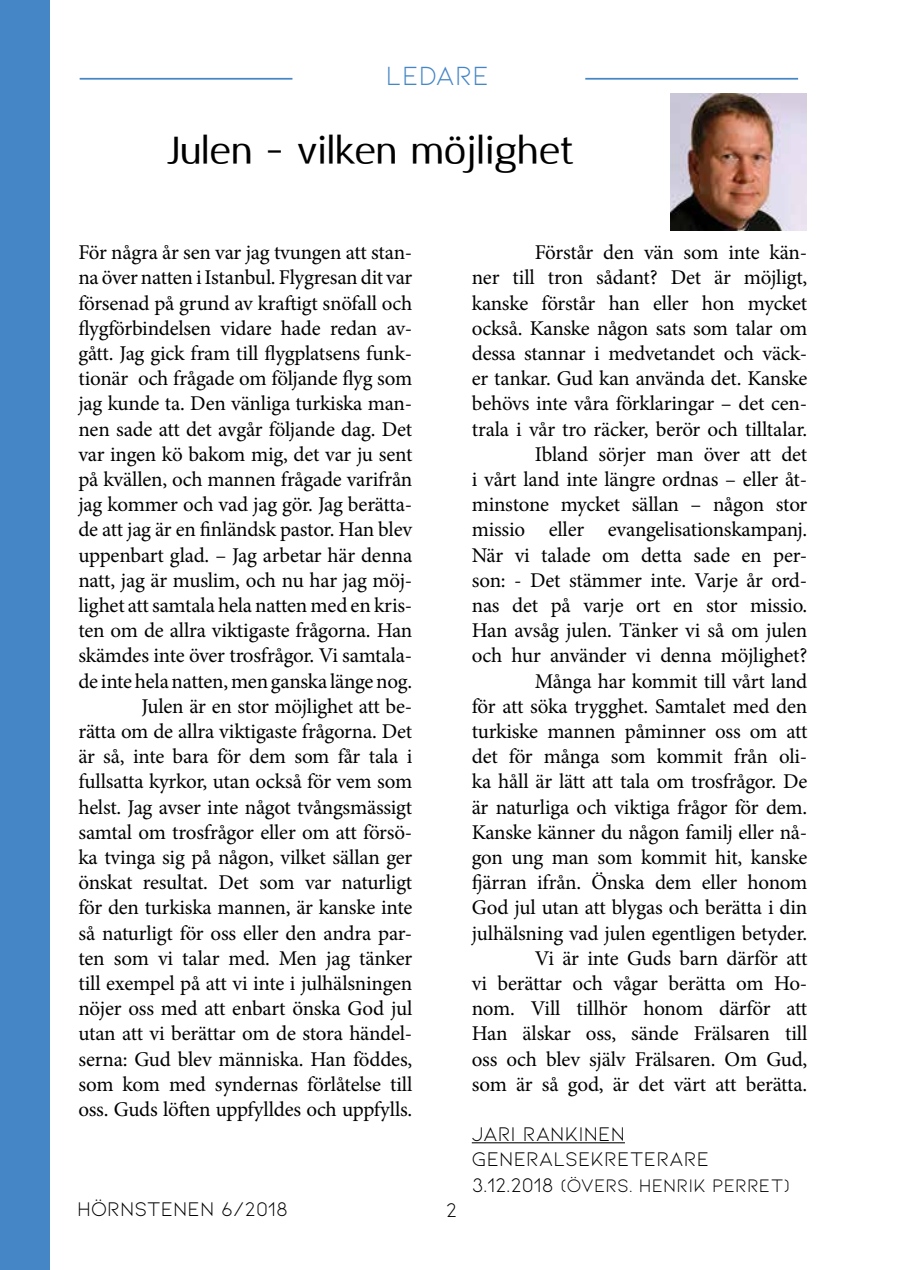
<style>
.page{position:relative;width:903px;height:1270px;background:#fff}
.page>*{position:absolute;margin:0;border:0;box-sizing:border-box;transform-origin:0 0}
.t1{font:38.5px "Rabelo";color:#000}
.t2{font:28px "Kiona";color:#4586c6}
.t3{font:21px/25.2px "Minion Pro";letter-spacing:-.01em;color:#000;text-align:right}
.t4{font:21px/25.2px "Kiona";color:#000}
.t5{font:19.25px "Kiona";color:#000}
.s1{font-size:21px}
</style>
<div class="page">
<hr style="left:80px;top:78px;width:212px;height:2px;background:#4586c6">
<hr style="left:472px;top:1142px;width:153px;height:1px;background:#000">
<div style="left:1px;top:0;width:49px;height:1270px;background:#4586c6"></div>
<hr style="left:585px;top:78px;width:213px;height:2px;background:#4586c6">
<img style="left:670px;top:94px;width:136px;height:136px">
<h2 class="t2" style="left:386px;top:60px;width:105px">LEDARE</h2>
<h1 class="t1" style="left:167px;top:128px;width:407px">Julen – vilken möjlighet</h1>
<p class="t3" style="left:78px;top:240px;width:335px">För några år sen var jag tvungen att stan&shy;na över natten i Istanbul. Flygresan dit var försenad på grund av kraftigt snöfall och flygförbindelsen vidare hade redan av&shy;gått. Jag gick fram till flygplatsens funk&shy;tionär och frågade om följande flyg som jag kunde ta. Den vänliga turkiska man&shy;nen sade att det avgår följande dag. Det var ingen kö bakom mig, det var ju sent på kvällen, och mannen frågade varifrån jag kommer och vad jag gör. Jag berätta&shy;de att jag är en finländsk pastor. Han blev uppenbart glad. – Jag arbetar här denna natt, jag är muslim, och nu har jag möj&shy;lighet att samtala hela natten med en kris&shy;ten om de allra viktigaste frågorna. Han skämdes inte över trosfrågor. Vi samtala&shy;de inte hela natten, men ganska länge nog.<br>Julen är en stor möjlighet att be-<br>rätta om de allra viktigaste frågorna. Det är så, inte bara för dem som får tala i fullsatta kyrkor, utan också för vem som helst. Jag avser inte något tvångsmässigt samtal om trosfrågor eller om att försö&shy;ka tvinga sig på någon, vilket sällan ger önskat resultat. Det som var naturligt för den turkiska mannen, är kanske inte så naturligt för oss eller den andra par&shy;ten som vi talar med. Men jag tänker till exempel på att vi inte i julhälsningen nöjer oss med att enbart önska God jul utan att vi berättar om de stora händel&shy;serna: Gud blev människa. Han föddes, som kom med syndernas förlåtelse till oss. Guds löften uppfylldes och uppfylls.</p>
<p class="t3" style="left:472px;top:240px;width:337px">Förstår den vän som inte kän-<br>ner till tron sådant? Det är möjligt, kanske förstår han eller hon mycket också. Kanske någon sats som talar om dessa stannar i medvetandet och väck&shy;er tankar. Gud kan använda det. Kanske behövs inte våra förklaringar – det cen&shy;trala i vår tro räcker, berör och tilltalar.<br>Ibland sörjer man över att det<br>i vårt land inte längre ordnas – eller åt&shy;minstone mycket sällan – någon stor missio eller evangelisationskampanj.<br>När vi talade om detta sade en per&shy;son: - Det stämmer inte. Varje år ord&shy;nas det på varje ort en stor missio.<br>Han avsåg julen. Tänker vi så om julen och hur använder vi denna möjlighet?<br>Många har kommit till vårt land<br>för att söka trygghet. Samtalet med den turkiske mannen påminner oss om att det för många som kommit från oli&shy;ka håll är lätt att tala om trosfrågor. De är naturliga och viktiga frågor för dem.<br>Kanske känner du någon familj eller nå&shy;gon ung man som kommit hit, kanske fjärran ifrån. Önska dem eller honom God jul utan att blygas och berätta i din julhälsning vad julen egentligen betyder.<br>Vi är inte Guds barn därför att<br>vi berättar och vågar berätta om Ho&shy;nom. Vill tillhör honom därför att Han älskar oss, sände Frälsaren till oss och blev själv Frälsaren. Om Gud, som är så god, är det värt att berätta.</p>
<p class="t4" style="left:472px;top:1121px;width:239px">JARI RANKINEN<br>GENERALSEKRETERARE</p>
<p class="t5" style="left:472px;top:1174px;width:320px"><span class="s1">3.12.2018</span> (ÖVERS. HENRIK PERRET)</p>
<p class="t4" style="left:77px;top:1196px;width:212px">HÖRNSTENEN 6/2018</p>
<p class="t4" style="left:446px;top:1197px;width:13px">2</p>
</div>
